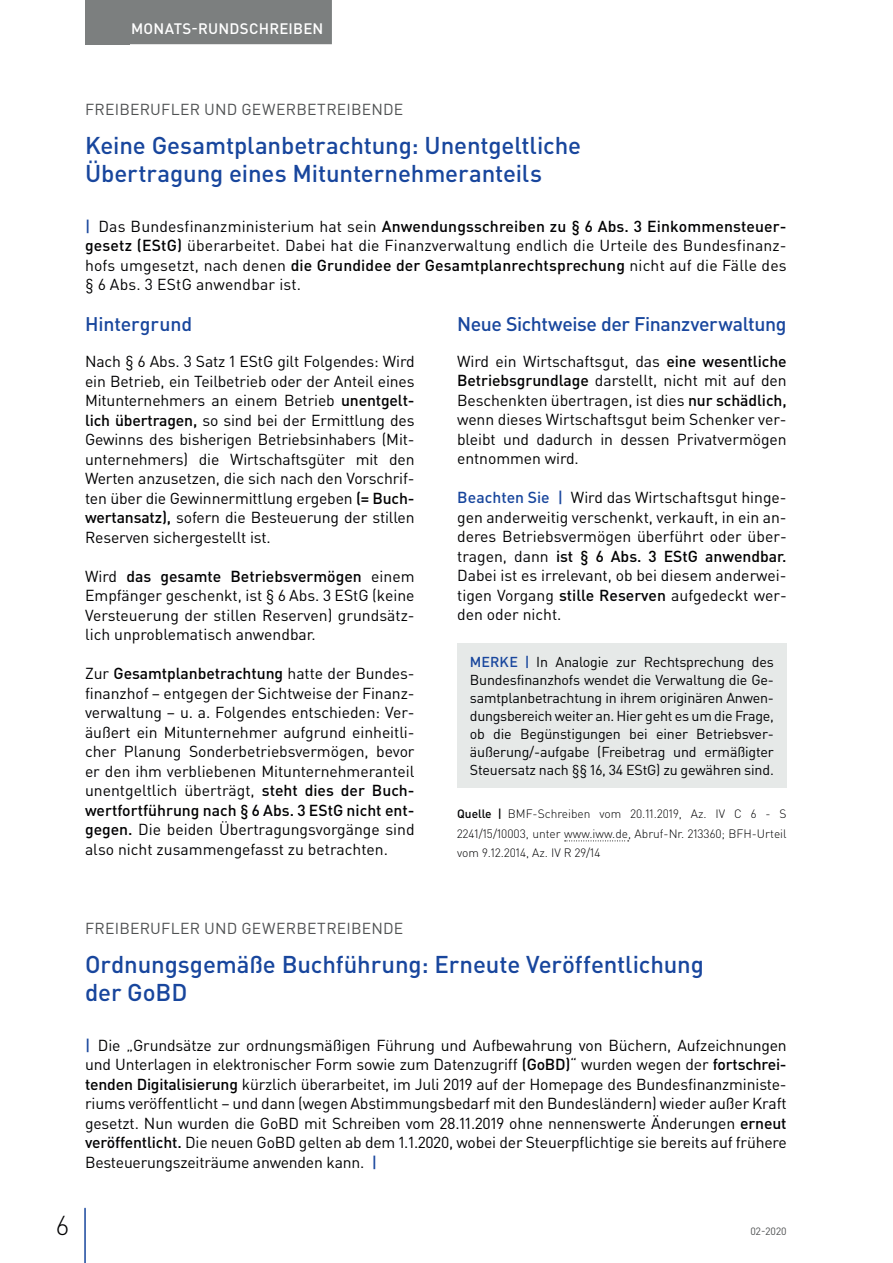
<style>
.page{position:relative;width:893px;height:1263px;background:#fff}
.page>*{position:absolute;margin:0;border:0;box-sizing:border-box;transform-origin:0 0}
.t1{font:300 27px "DIN Pro";color:#000002}
.t2{font:500 24px/28.5px "DIN Pro";letter-spacing:-.005em;color:#18469d}
.t3{font:500 19.5px "DIN Pro";letter-spacing:-.02em;color:#18469d}
.t4{font:15.75px/19.5px "DIN Pro";color:#000002;text-align:justify}
.t5{font:15.75px "DIN Pro";letter-spacing:.015em;color:#4f5152}
.t6{font:500 15px "DIN Pro";letter-spacing:.015em;color:#fff}
.t7{font:14.25px/18px "DIN Pro";letter-spacing:-.01em;color:#000002;text-align:justify}
.t8{font:300 12px/19.5px "DIN Pro";color:#000002;text-align:justify}
.t9{font:10.5px "DIN Pro";color:#4f5152}
.s1{font-weight:500;color:#18469d}
.s2{font-weight:500}
</style>
<div class="page">
<div style="left:85px;top:0;width:45px;height:44px;background:#7c7f7f"></div>
<hr style="left:84px;top:1208px;width:2px;height:55px;background:#18469d">
<div style="left:122px;top:0;width:210px;height:44px;background:#7c7f7f"></div>
<svg style="left:565px;top:840px;width:64px;height:1px"></svg>
<div style="left:457px;top:643px;width:330px;height:145px;background:#e6e9e8"></div>
<p class="t6" style="left:131px;top:18px;width:194px">MONATS-RUNDSCHREIBEN</p>
<p class="t5" style="left:85px;top:98px;width:320px">FREIBERUFLER UND GEWERBETREIBENDE</p>
<h2 class="t2" style="left:85px;top:130px;width:498px">Keine Gesamtplanbetrachtung: Unentgeltliche<br>Übertragung eines Mitunternehmeranteils</h2>
<p class="t4" style="left:85px;top:216px;width:703px"><span class="s1">|</span> Das Bundesfinanzministerium hat sein <span class="s2">Anwendungsschreiben zu § 6 Abs. 3 Einkommensteuer&shy;gesetz (EStG)</span> überarbeitet. Dabei hat die Finanzverwaltung endlich die Urteile des Bundesfinanz&shy;hofs umgesetzt, nach denen <span class="s2">die Grundidee der Gesamtplanrechtsprechung</span> nicht auf die Fälle des § 6 Abs. 3 EStG anwendbar ist.</p>
<p class="t3" style="left:85px;top:311px;width:109px">Hintergrund</p>
<p class="t4" style="left:85px;top:351px;width:331px">Nach § 6 Abs. 3 Satz 1 EStG gilt Folgendes: Wird ein Betrieb, ein Teilbetrieb oder der Anteil eines Mitunternehmers an einem Betrieb <span class="s2">unentgelt&shy;lich übertragen,</span> so sind bei der Ermittlung des Gewinns des bisherigen Betriebsinhabers (Mit&shy;unternehmers) die Wirtschaftsgüter mit den Werten anzusetzen, die sich nach den Vorschrif&shy;ten über die Gewinnermittlung ergeben <span class="s2">(= Buch&shy;wertansatz),</span> sofern die Besteuerung der stillen Reserven sichergestellt ist.</p>
<p class="t4" style="left:85px;top:566px;width:331px">Wird <span class="s2">das gesamte Betriebsvermögen</span> einem Empfänger geschenkt, ist § 6 Abs. 3 EStG (keine Versteuerung der stillen Reserven) grundsätz&shy;lich unproblematisch anwendbar.</p>
<p class="t4" style="left:85px;top:663px;width:331px">Zur <span class="s2">Gesamtplanbetrachtung</span> hatte der Bundes&shy;finanzhof – entgegen der Sichtweise der Finanz&shy;verwaltung – u. a. Folgendes entschieden: Ver&shy;äußert ein Mitunternehmer aufgrund einheitli&shy;cher Planung Sonderbetriebsvermögen, bevor er den ihm verbliebenen Mitunternehmeranteil unentgeltlich überträgt, <span class="s2">steht dies der Buch&shy;wertfortführung nach § 6 Abs. 3 EStG nicht ent&shy;gegen.</span> Die beiden Übertragungsvorgänge sind also nicht zusammengefasst zu betrachten.</p>
<p class="t3" style="left:457px;top:310px;width:331px">Neue Sichtweise der Finanzverwaltung</p>
<p class="t4" style="left:457px;top:351px;width:331px">Wird ein Wirtschaftsgut, das <span class="s2">eine wesentliche Betriebsgrundlage</span> darstellt, nicht mit auf den Beschenkten übertragen, ist dies <span class="s2">nur schädlich, </span>wenn dieses Wirtschaftsgut beim Schenker ver&shy;bleibt und dadurch in dessen Privatvermögen entnommen wird.</p>
<p class="t4" style="left:457px;top:487px;width:331px"><span class="s1">Beachten Sie |</span> Wird das Wirtschaftsgut hinge&shy;gen anderweitig verschenkt, verkauft, in ein an&shy;deres Betriebsvermögen überführt oder über&shy;tragen, dann <span class="s2">ist § 6 Abs. 3 EStG anwendbar.<br></span>Dabei ist es irrelevant, ob bei diesem anderwei&shy;tigen Vorgang <span class="s2">stille Reserven</span> aufgedeckt wer&shy;den oder nicht.</p>
<p class="t7" style="left:470px;top:652px;width:306px"><span class="s1">MERKE |</span> In Analogie zur Rechtsprechung des Bundesfinanzhofs wendet die Verwaltung die Ge&shy;samtplanbetrachtung in ihrem originären Anwen&shy;dungsbereich weiter an. Hier geht es um die Frage, ob die Begünstigungen bei einer Betriebsver&shy;äußerung/-aufgabe (Freibetrag und ermäßigter Steuersatz nach §§ 16, 34 EStG) zu gewähren sind.</p>
<p class="t8" style="left:457px;top:804px;width:331px"><span class="s2">Quelle |</span> BMF-Schreiben vom 20.11.2019, Az. IV C 6 - S 2241/15/10003, unter www.iww.de, Abruf-Nr. 213360; BFH-Urteil vom 9.12.2014, Az. IV R 29/14</p>
<p class="t5" style="left:85px;top:917px;width:320px">FREIBERUFLER UND GEWERBETREIBENDE</p>
<h2 class="t2" style="left:85px;top:949px;width:620px">Ordnungsgemäße Buchführung: Erneute Veröffentlichung der GoBD</h2>
<p class="t4" style="left:85px;top:1035px;width:703px"><span class="s1">|</span> Die „Grundsätze zur ordnungsmäßigen Führung und Aufbewahrung von Büchern, Aufzeichnungen und Unterlagen in elektronischer Form sowie zum Datenzugriff <span class="s2">(GoBD)</span>“ wurden wegen der <span class="s2">fortschrei&shy;tenden Digitalisierung</span> kürzlich überarbeitet, im Juli 2019 auf der Homepage des Bundesfinanzministe&shy;riums veröffentlicht – und dann (wegen Abstimmungsbedarf mit den Bundesländern) wieder außer Kraft gesetzt. Nun wurden die GoBD mit Schreiben vom 28.11.2019 ohne nennenswerte Änderungen <span class="s2">erneut veröffentlicht.</span> Die neuen GoBD gelten ab dem 1.1.2020, wobei der Steuerpflichtige sie bereits auf frühere Besteuerungszeiträume anwenden kann. <span class="s1">|</span></p>
<h1 class="t1" style="left:56px;top:1207px;width:14px">6</h1>
<p class="t9" style="left:750px;top:1224px;width:38px">02-2020</p>
</div>
